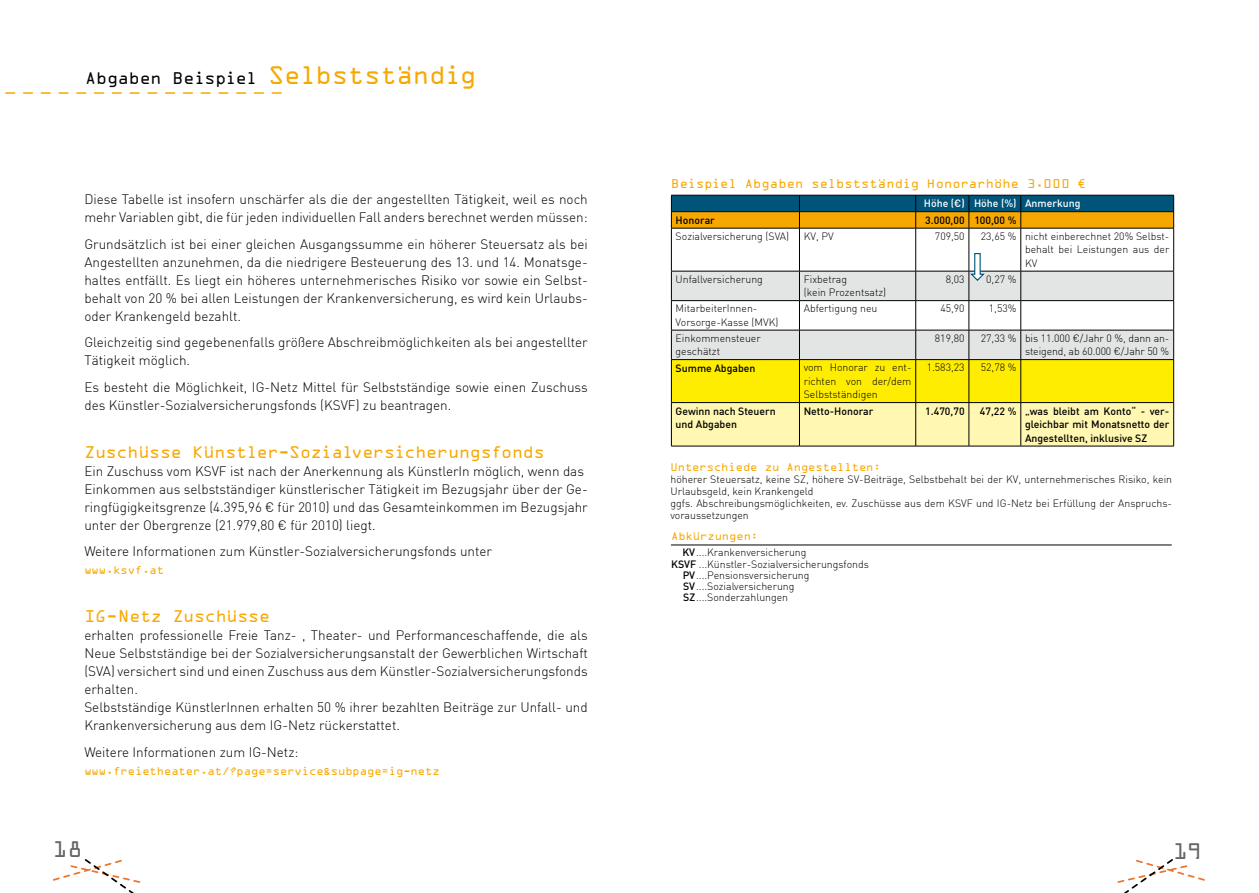
<style>
.page{position:relative;width:1259px;height:893px;background:#fff}
.page>*{position:absolute;margin:0;border:0;box-sizing:border-box;transform-origin:0 0}
.t1{font:24px "OCRA Extended";color:#666}
.t2{font:18px "OCRA Extended";color:#f7a800}
.t3{font:18px "OCRA Extended";color:#000}
.t4{font:300 13.5px/18px "DIN";color:#000}
.t5{font:13.5px "OCRA Extended";letter-spacing:.015em;color:#f7a800}
.t6{font:12px "OCRA Extended";color:#f7a800}
.t7{font:300 10.5px/13.5px "DIN";color:#000}
.t8{font:500 10.5px/13.5px "DIN";color:#000}
.t9{font:500 10.5px "DIN";color:#fff}
.s1{font-size:27px;color:#f7a800}
.s2{font-weight:500}
</style>
<div class="page">
<svg style="left:53px;top:859px;width:88px;height:34px"></svg>
<svg style="left:5px;top:92px;width:276px;height:2px"></svg>
<svg style="left:1117px;top:859px;width:87px;height:34px"></svg>
<hr style="left:671px;top:545px;width:500px;height:1px;background:#000">
<svg style="left:671px;top:195px;width:503px;height:33px;background:#737538"></svg>
<hr style="left:671px;top:228px;width:128px;height:1px;background:#000">
<hr style="left:671px;top:228px;width:1px;height:43px;background:#000">
<hr style="left:799px;top:228px;width:116px;height:1px;background:#000">
<hr style="left:799px;top:228px;width:1px;height:43px;background:#000">
<hr style="left:915px;top:228px;width:54px;height:1px;background:#000">
<hr style="left:915px;top:228px;width:1px;height:43px;background:#000">
<hr style="left:969px;top:228px;width:51px;height:1px;background:#000">
<hr style="left:968px;top:228px;width:1px;height:43px;background:#000">
<hr style="left:1020px;top:228px;width:154px;height:1px;background:#000">
<hr style="left:1020px;top:228px;width:1px;height:43px;background:#000">
<hr style="left:1173px;top:228px;width:1px;height:43px;background:#000">
<hr style="left:671px;top:446px;width:128px;height:1px;background:#000">
<hr style="left:799px;top:446px;width:116px;height:1px;background:#000">
<hr style="left:915px;top:446px;width:54px;height:1px;background:#000">
<hr style="left:969px;top:446px;width:51px;height:1px;background:#000">
<hr style="left:1020px;top:446px;width:154px;height:1px;background:#000">
<svg style="left:671px;top:252px;width:503px;height:194px"></svg>
<h2 class="t3" style="left:85px;top:69px;width:392px">Abgaben Beispiel <span class="s1">Selbstständig</span></h2>
<p class="t4" style="left:84px;top:190px;width:505px">Diese Tabelle ist insofern unschärfer als die der angestellten Tätigkeit, weil es noch mehr Variablen gibt, die für jeden individuellen Fall anders berechnet werden müssen:</p>
<p class="t4" style="left:84px;top:235px;width:505px;text-align:justify">Grundsätzlich ist bei einer gleichen Ausgangssumme ein höherer Steuersatz als bei Angestellten anzunehmen, da die niedrigere Besteuerung des 13. und 14. Monatsge&shy;haltes entfällt. Es liegt ein höheres unternehmerisches Risiko vor sowie ein Selbst&shy;behalt von 20 % bei allen Leistungen der Krankenversicherung, es wird kein Urlaubs&shy;oder Krankengeld bezahlt.</p>
<p class="t4" style="left:84px;top:333px;width:505px">Gleichzeitig sind gegebenenfalls größere Abschreibmöglichkeiten als bei angestellter<br>Tätigkeit möglich.</p>
<p class="t4" style="left:84px;top:378px;width:505px">Es besteht die Möglichkeit, IG-Netz Mittel für Selbstständige sowie einen Zuschuss des Künstler-Sozialversicherungsfonds (KSVF) zu beantragen.</p>
<h2 class="t2" style="left:84px;top:442px;width:462px">Zuschüsse Künstler-Sozialversicherungsfonds</h2>
<p class="t4" style="left:84px;top:462px;width:505px">Ein Zuschuss vom KSVF ist nach der Anerkennung als KünstlerIn möglich, wenn das Einkommen aus selbstständiger künstlerischer Tätigkeit im Bezugsjahr über der Ge&shy;ringfügigkeitsgrenze (4.395,96 € für 2010) und das Gesamteinkommen im Bezugsjahr unter der Obergrenze (21.979,80 € für 2010) liegt.</p>
<p class="t4" style="left:84px;top:542px;width:409px">Weitere Informationen zum Künstler-Sozialversicherungsfonds unter</p>
<p class="t6" style="left:84px;top:564px;width:81px">www.ksvf.at</p>
<h2 class="t2" style="left:84px;top:607px;width:187px">IG-Netz Zuschüsse</h2>
<p class="t4" style="left:84px;top:626px;width:505px">erhalten professionelle Freie Tanz- , Theater- und Performanceschaffende, die als Neue Selbstständige bei der Sozialversicherungsanstalt der Gewerblichen Wirtschaft (SVA) versichert sind und einen Zuschuss aus dem Künstler-Sozialversicherungsfonds erhalten.<br>Selbstständige KünstlerInnen erhalten 50 % ihrer bezahlten Beiträge zur Unfall- und Krankenversicherung aus dem IG-Netz rückerstattet.</p>
<p class="t4" style="left:84px;top:743px;width:215px">Weitere Informationen zum IG-Netz:</p>
<p class="t6" style="left:84px;top:765px;width:357px">www.freietheater.at/?page=service&amp;subpage=ig-netz</p>
<p class="t5" style="left:671px;top:177px;width:416px">Beispiel Abgaben selbstständig Honorarhöhe 3.000 €</p>
<p class="t9" style="left:924px;top:197px;width:158px">Höhe (€) Höhe (%) Anmerkung</p>
<p class="t8" style="left:675px;top:213px;width:41px">Honorar</p>
<p class="t8" style="left:925px;top:213px;width:93px">3.000,00 100,00 %</p>
<p class="t7" style="left:675px;top:229px;width:115px">Sozialversicherung (SVA)</p>
<p class="t7" style="left:803px;top:229px;width:31px">KV, PV</p>
<p class="t7" style="left:935px;top:229px;width:31px">709,50</p>
<p class="t7" style="left:1025px;top:229px;width:146px;text-align:justify;text-indent:-44px">23,65 % nicht einberechnet 20% Selbst&shy;behalt bei Leistungen aus der KV</p>
<p class="t7" style="left:675px;top:272px;width:89px">Unfallversicherung</p>
<p class="t7" style="left:803px;top:272px;width:84px">Fixbetrag<br>(kein Prozentsatz)</p>
<p class="t7" style="left:945px;top:272px;width:20px">8,03</p>
<p class="t7" style="left:986px;top:272px;width:32px">0,27 %</p>
<p class="t7" style="left:675px;top:302px;width:104px">MitarbeiterInnen-<br>Vorsorge-Kasse (MVK)</p>
<p class="t7" style="left:803px;top:302px;width:75px">Abfertigung neu</p>
<p class="t7" style="left:940px;top:302px;width:26px">45,90</p>
<p class="t7" style="left:989px;top:302px;width:29px">1,53%</p>
<p class="t7" style="left:675px;top:331px;width:87px">Einkommensteuer geschätzt</p>
<p class="t7" style="left:935px;top:331px;width:31px">819,80</p>
<p class="t7" style="left:981px;top:331px;width:190px;text-align:right">27,33 % bis 11.000 €/Jahr 0 %, dann an&shy;steigend, ab 60.000 €/Jahr 50 %</p>
<p class="t8" style="left:675px;top:361px;width:81px">Summe Abgaben</p>
<p class="t7" style="left:803px;top:361px;width:109px;text-align:justify">vom Honorar zu ent&shy;richten von der/dem Selbstständigen</p>
<p class="t7" style="left:926px;top:361px;width:39px">1.583,23</p>
<p class="t7" style="left:981px;top:361px;width:37px">52,78 %</p>
<p class="t8" style="left:675px;top:404px;width:102px">Gewinn nach Steuern und Abgaben</p>
<p class="t8" style="left:803px;top:404px;width:71px">Netto-Honorar</p>
<p class="t8" style="left:925px;top:404px;width:41px">1.470,70</p>
<p class="t8" style="left:1025px;top:404px;width:146px;text-align:justify;text-indent:-45px">47,22 % „was bleibt am Konto“ - ver&shy;gleichbar mit Monatsnetto der Angestellten, inklusive SZ</p>
<p class="t6" style="left:670px;top:461px;width:212px">Unterschiede zu Angestellten:</p>
<p class="t7" style="left:670px;top:473px;width:503px;line-height:12px">höherer Steuersatz, keine SZ, höhere SV-Beiträge, Selbstbehalt bei der KV, unternehmerisches Risiko, kein Urlaubsgeld, kein Krankengeld<br>ggfs. Abschreibungsmöglichkeiten, ev. Zuschüsse aus dem KSVF und IG-Netz bei Erfüllung der Anspruchs&shy;voraussetzungen</p>
<p class="t7" style="left:682px;top:546px;width:126px"><span class="s2">KV</span>....Krankenversicherung</p>
<p class="t7" style="left:671px;top:557px;width:199px"><span class="s2">KSVF</span> ...Künstler-Sozialversicherungsfonds</p>
<p class="t7" style="left:682px;top:568px;width:128px"><span class="s2">PV</span>....Pensionsversicherung</p>
<p class="t7" style="left:683px;top:579px;width:113px"><span class="s2">SV</span>....Sozialversicherung</p>
<p class="t7" style="left:683px;top:591px;width:106px"><span class="s2">SZ</span>....Sonderzahlungen</p>
<p class="t6" style="left:671px;top:530px;width:88px">Abkürzungen:</p>
<h1 class="t1" style="left:53px;top:836px;width:31px">18</h1>
<h1 class="t1" style="left:1173px;top:839px;width:30px">19</h1>
</div>
